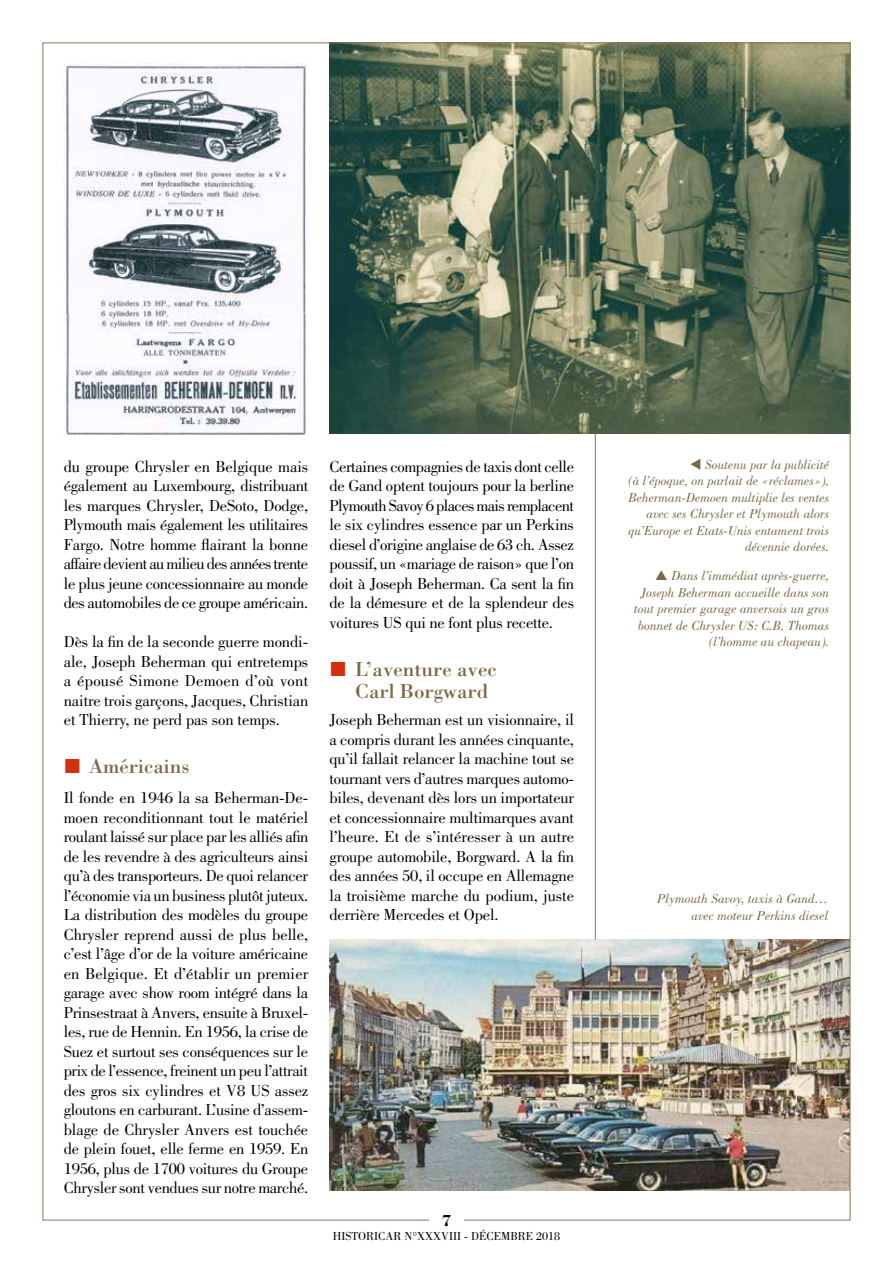
<style>
.page{position:relative;width:893px;height:1263px;background:#fff}
.page>*{position:absolute;margin:0;border:0;box-sizing:border-box;transform-origin:0 0}
.t1{font:21px/22.5px "Bodoni";color:#7b6944}
.t2{font:16.5px/19.5px "Bodoni";letter-spacing:-.015em;color:#000;text-align:justify}
.t3{font:700 16.5px "Bodoni";color:#000}
.t4{font:italic 13.5px/16.5px "Bodoni";color:#7b6944;text-align:right}
.t5{font:12px "Bodoni";color:#000}
</style>
<div class="page">
<img style="left:330px;top:45px;width:518px;height:389px">
<img style="left:64px;top:64px;width:242px;height:371px">
<img style="left:330px;top:940px;width:518px;height:251px">
<hr style="left:595px;top:434px;width:1px;height:506px;background:#8b7655">
<p class="t2" style="left:64px;top:456px;width:246px">du groupe Chrysler en Belgique mais également au Luxembourg, distribuant les marques Chrysler, DeSoto, Dodge, Plymouth mais également les utilitaires Fargo. Notre homme flairant la bonne affaire devient au milieu des années trente le plus jeune concessionnaire au monde des automobiles de ce groupe américain.</p>
<p class="t2" style="left:64px;top:632px;width:246px">Dès la fin de la seconde guerre mondi&shy;ale, Joseph Beherman qui entretemps a épousé Simone Demoen d’où vont naitre trois garçons, Jacques, Christian et Thierry, ne perd pas son temps.</p>
<p class="t1" style="left:89px;top:754px;width:102px">Américains</p>
<p class="t2" style="left:64px;top:788px;width:246px">Il fonde en 1946 la sa Beherman-De&shy;moen reconditionnant tout le matériel roulant laissé sur place par les alliés afin de les revendre à des agriculteurs ainsi qu’à des transporteurs. De quoi relancer l’économie via un business plutôt juteux.<br>La distribution des modèles du groupe Chrysler reprend aussi de plus belle, c’est l’âge d’or de la voiture américaine en Belgique. Et d’établir un premier garage avec show room intégré dans la Prinsestraat à Anvers, ensuite à Bruxel&shy;les, rue de Hennin. En 1956, la crise de Suez et surtout ses conséquences sur le prix de l’essence, freinent un peu l’attrait des gros six cylindres et V8 US assez gloutons en carburant. L’usine d’assem&shy;blage de Chrysler Anvers est touchée de plein fouet, elle ferme en 1959. En 1956, plus de 1700 voitures du Groupe Chrysler sont vendues sur notre marché.</p>
<p class="t2" style="left:330px;top:456px;width:246px">Certaines compagnies de taxis dont celle de Gand optent toujours pour la berline Plymouth Savoy 6 places mais remplacent le six cylindres essence par un Perkins diesel d’origine anglaise de 63 ch. Assez poussif, un «mariage de raison» que l’on doit à Joseph Beherman. Ca sent la fin de la démesure et de la splendeur des voitures US qui ne font plus recette.</p>
<p class="t1" style="left:355px;top:657px;width:143px">L’aventure avec<br>Carl Borgward</p>
<p class="t2" style="left:330px;top:710px;width:246px">Joseph Beherman est un visionnaire, il a compris durant les années cinquante, qu’il fallait relancer la machine tout se tournant vers d’autres marques automo&shy;biles, devenant dès lors un importateur et concessionnaire multimarques avant l’heure. Et de s’intéresser à un autre groupe automobile, Borgward. A la fin des années 50, il occupe en Allemagne la troisième marche du podium, juste derrière Mercedes et Opel.</p>
<p class="t3" style="left:441px;top:1210px;width:12px">7</p>
<p class="t5" style="left:333px;top:1229px;width:229px">HISTORICAR N°XXXVIII - DÉCEMBRE 2018</p>
<p class="t4" style="left:628px;top:456px;width:202px">▼ Soutenu par la publicité<br>(à l’époque, on parlait de «réclames»), Beherman-Demoen multiplie les ventes avec ses Chrysler et Plymouth alors qu’Europe et Etats-Unis entament trois décennie dorées.</p>
<p class="t4" style="left:634px;top:568px;width:197px">Dans l’immédiat après-guerre,<br>Joseph Beherman accueille dans son tout premier garage anversois un gros bonnet de Chrysler US: C.B. Thomas (l’homme au chapeau).</p>
<p class="t4" style="left:657px;top:891px;width:173px">Plymouth Savoy, taxis à Gand… avec moteur Perkins diesel</p>
</div>
